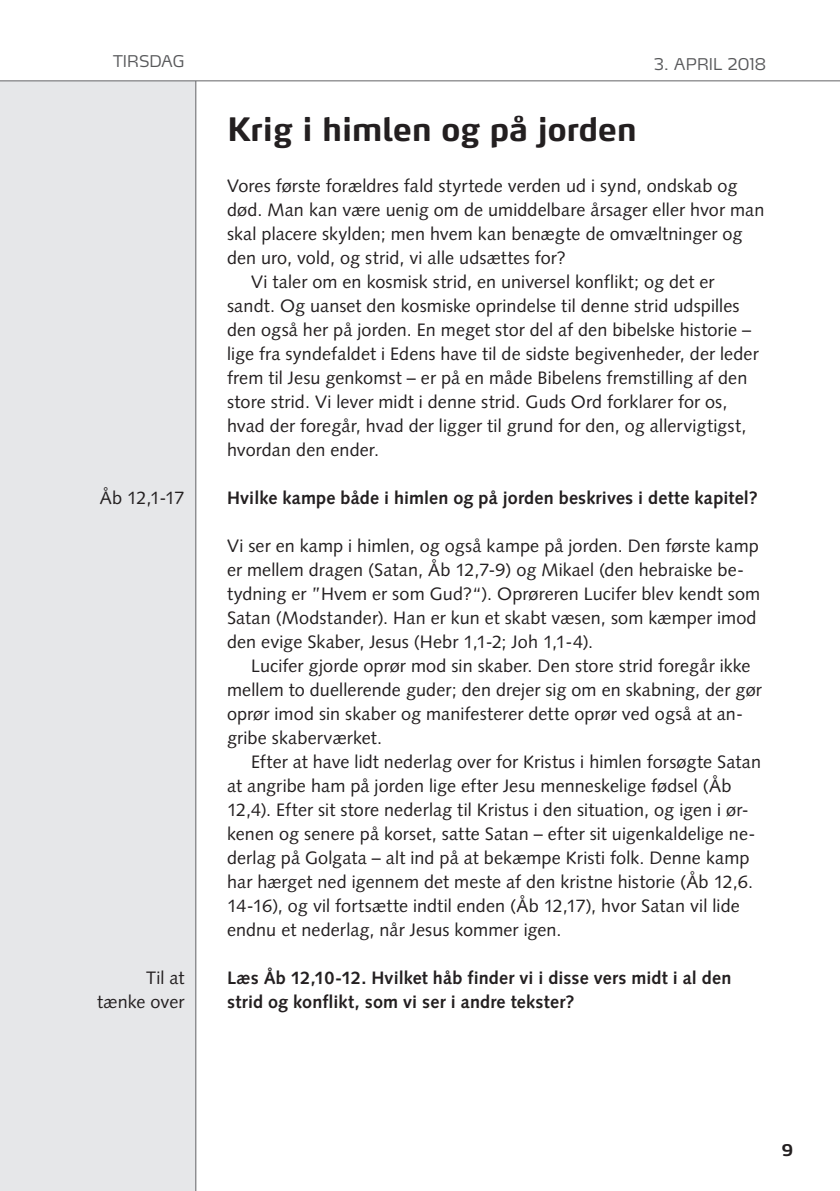
<style>
.page{position:relative;width:840px;height:1191px;background:#fff}
.page>*{position:absolute;margin:0;border:0;box-sizing:border-box;transform-origin:0 0}
.t1{font:700 32px "Max LF";color:#231f20}
.t2{font:18px/24px "Syntax LT Std";letter-spacing:.005em;color:#231f20}
.t3{font:700 18px/24px "Syntax LT Std";letter-spacing:.01em;color:#231f20}
.t4{font:300 16px "Max LF";color:#57585a}
.t5{font:700 16px "Max LF";color:#231f20}
</style>
<div class="page">
<div style="left:0;top:0;width:196px;height:1191px;background:#e6e7e9"></div>
<hr style="left:195px;top:0;width:1px;height:1191px;background:#636366">
<div style="left:0;top:0;width:839px;height:81px;background:#fff"></div>
<hr style="left:0;top:80px;width:839px;height:1px;background:#636366">
<p class="t4" style="left:113px;top:55px;width:73px">TIRSDAG</p>
<p class="t2" style="left:100px;top:487px;width:86px">Åb 12,1-17</p>
<p class="t2" style="left:97px;top:967px;width:89px;text-align:right">Til at tænke over</p>
<h1 class="t1" style="left:227px;top:116px;width:410px">Krig i himlen og på jorden</h1>
<p class="t4" style="left:653px;top:58px;width:114px">3. APRIL 2018</p>
<p class="t2" style="left:227px;top:175px;width:512px">Vores første forældres fald styrtede verden ud i synd, ondskab og</p>
<p class="t2" style="left:227px;top:199px;width:538px">død. Man kan være uenig om de umiddelbare årsager eller hvor man</p>
<p class="t2" style="left:227px;top:223px;width:516px">skal placere skylden; men hvem kan benægte de omvæltninger og</p>
<p class="t2" style="left:227px;top:247px;width:340px">den uro, vold, og strid, vi alle udsættes for?</p>
<p class="t2" style="left:251px;top:271px;width:464px">Vi taler om en kosmisk strid, en universel konflikt; og det er</p>
<p class="t2" style="left:227px;top:295px;width:514px">sandt. Og uanset den kosmiske oprindelse til denne strid udspilles</p>
<p class="t2" style="left:227px;top:319px;width:525px">den også her på jorden. En meget stor del af den bibelske historie –</p>
<p class="t2" style="left:227px;top:343px;width:533px">lige fra syndefaldet i Edens have til de sidste begivenheder, der leder</p>
<p class="t2" style="left:227px;top:367px;width:521px">frem til Jesu genkomst – er på en måde Bibelens fremstilling af den</p>
<p class="t2" style="left:227px;top:391px;width:501px">store strid. Vi lever midt i denne strid. Guds Ord forklarer for os,</p>
<p class="t2" style="left:227px;top:415px;width:520px">hvad der foregår, hvad der ligger til grund for den, og allervigtigst,</p>
<p class="t2" style="left:227px;top:439px;width:153px">hvordan den ender.</p>
<p class="t3" style="left:227px;top:487px;width:532px">Hvilke kampe både i himlen og på jorden beskrives i dette kapitel?</p>
<p class="t2" style="left:227px;top:535px;width:534px">Vi ser en kamp i himlen, og også kampe på jorden. Den første kamp er mellem dragen (Satan, Åb 12,7-9) og Mikael (den hebraiske be&shy;tydning er ”Hvem er som Gud?“). Oprøreren Lucifer blev kendt som Satan (Modstander). Han er kun et skabt væsen, som kæmper imod den evige Skaber, Jesus (Hebr 1,1-2; Joh 1,1-4).</p>
<p class="t2" style="left:227px;top:655px;width:536px;text-indent:24px">Lucifer gjorde oprør mod sin skaber. Den store strid foregår ikke mellem to duellerende guder; den drejer sig om en skabning, der gør oprør imod sin skaber og manifesterer dette oprør ved også at an&shy;gribe skaberværket.</p>
<p class="t2" style="left:227px;top:751px;width:535px;text-indent:24px">Efter at have lidt nederlag over for Kristus i himlen forsøgte Satan at angribe ham på jorden lige efter Jesu menneskelige fødsel (Åb 12,4). Efter sit store nederlag til Kristus i den situation, og igen i ør&shy;kenen og senere på korset, satte Satan – efter sit uigenkaldelige ne&shy;derlag på Golgata – alt ind på at bekæmpe Kristi folk. Denne kamp har hærget ned igennem det meste af den kristne historie (Åb 12,6.<br>14-16), og vil fortsætte indtil enden (Åb 12,17), hvor Satan vil lide endnu et nederlag, når Jesus kommer igen.</p>
<p class="t3" style="left:227px;top:967px;width:505px">Læs Åb 12,10-12. Hvilket håb finder vi i disse vers midt i al den strid og konflikt, som vi ser i andre tekster?</p>
<p class="t5" style="left:781px;top:1144px;width:13px">9</p>
</div>
